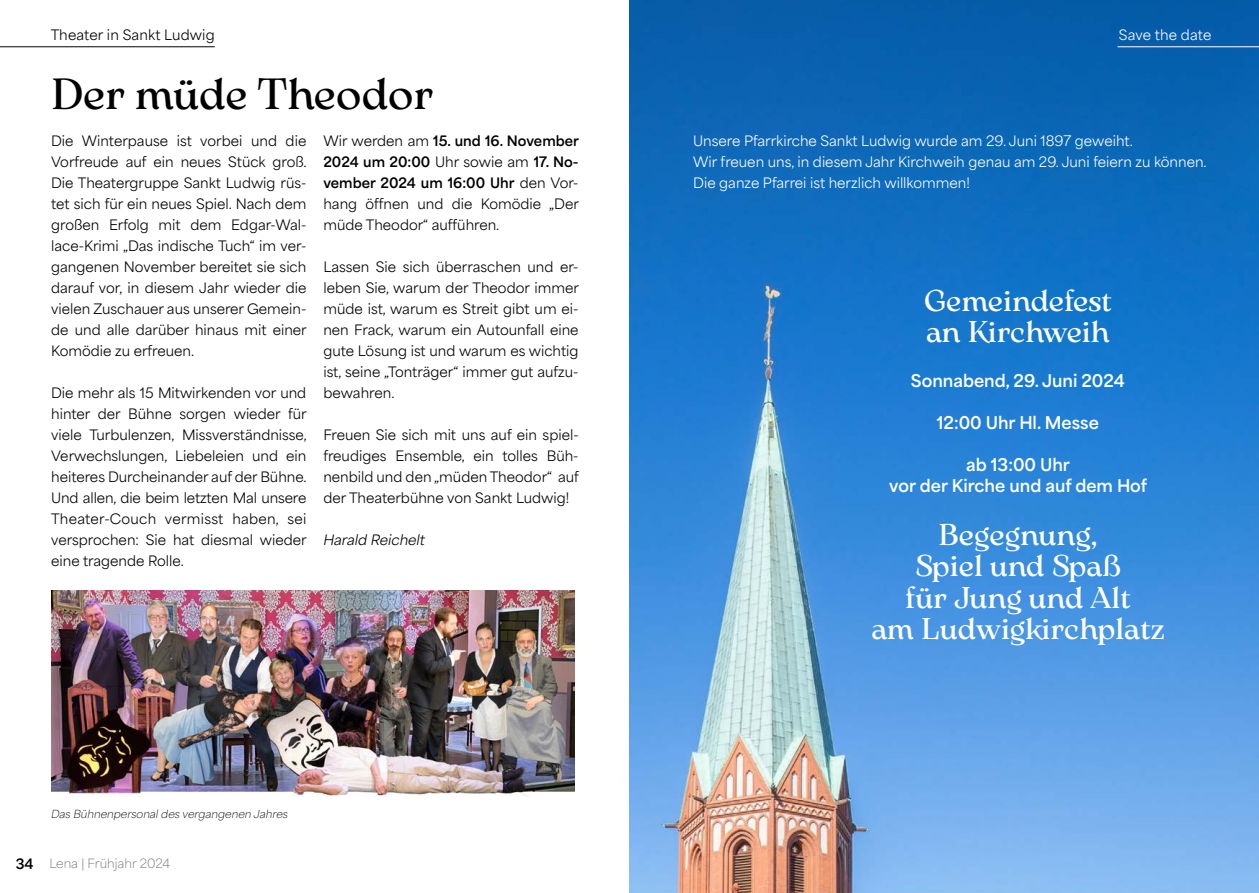
<style>
.page{position:relative;width:1259px;height:893px;background:#fff}
.page>*{position:absolute;margin:0;border:0;box-sizing:border-box;transform-origin:0 0}
.t1{font:43.5px "Arsenica Variable";color:#000}
.t2{font:30px/31.5px "Arsenica Variable";color:#fff}
.t3{font:700 16.5px/21px "Area Normal";color:#fff;text-align:center}
.t4{font:13.5px/21px "Area Normal";color:#000;text-align:justify}
.t5{font:13.5px/21px "Area Normal";color:#fff}
.t6{font:italic 13.5px "Area Normal";color:#000}
.t7{font:100 12px "Area Normal";color:#706f6f}
.t8{font:italic 100 10.5px "Area Normal";color:#000}
.s1{font-weight:700}
.s2{font-weight:700;font-size:13.5px;color:#000}
</style>
<div class="page">
<img style="left:629px;top:0;width:630px;height:893px">
<hr style="left:0;top:47px;width:215px;height:1px;background:#000">
<hr style="left:1117px;top:47px;width:142px;height:1px;background:#fff">
<img style="left:51px;top:591px;width:523px;height:206px">
<p class="t4" style="left:51px;top:22px;width:166px">Theater in Sankt Ludwig</p>
<p class="t5" style="left:1118px;top:22px;width:94px">Save the date</p>
<h1 class="t1" style="left:51px;top:62px;width:383px">Der müde Theodor</h1>
<p class="t4" style="left:51px;top:128px;width:257px">Die Winterpause ist vorbei und die Vorfreude auf ein neues Stück groß.<br>Die Theatergruppe Sankt Ludwig rüs&shy;tet sich für ein neues Spiel. Nach dem großen Erfolg mit dem Edgar-Wal&shy;lace-Krimi „Das indische Tuch“ im ver&shy;gangenen November bereitet sie sich darauf vor, in diesem Jahr wieder die vielen Zuschauer aus unserer Gemein&shy;de und alle darüber hinaus mit einer Komödie zu erfreuen.</p>
<p class="t4" style="left:51px;top:380px;width:257px">Die mehr als 15 Mitwirkenden vor und hinter der Bühne sorgen wieder für viele Turbulenzen, Missverständnisse, Verwechslungen, Liebeleien und ein heiteres Durcheinander auf der Bühne.<br>Und allen, die beim letzten Mal unsere Theater-Couch vermisst haben, sei versprochen: Sie hat diesmal wieder eine tragende Rolle.</p>
<p class="t4" style="left:323px;top:128px;width:257px">Wir werden am <span class="s1">15. und 16. November 2024 um 20:00</span> Uhr sowie am <span class="s1">17. No&shy;vember 2024 um 16:00 Uhr</span> den Vor&shy;hang öffnen und die Komödie „Der müde Theodor“ aufführen.</p>
<p class="t4" style="left:323px;top:254px;width:257px">Lassen Sie sich überraschen und er&shy;leben Sie, warum der Theodor immer müde ist, warum es Streit gibt um ei&shy;nen Frack, warum ein Autounfall eine gute Lösung ist und warum es wichtig ist, seine „Tonträger“ immer gut aufzu&shy;bewahren.</p>
<p class="t4" style="left:323px;top:422px;width:257px">Freuen Sie sich mit uns auf ein spiel&shy;freudiges Ensemble, ein tolles Büh&shy;nenbild und den „müden Theodor“ auf der Theaterbühne von Sankt Ludwig!</p>
<p class="t6" style="left:323px;top:528px;width:103px">Harald Reichelt</p>
<p class="t8" style="left:51px;top:804px;width:238px">Das Bühnenpersonal des vergangenen Jahres</p>
<p class="t7" style="left:16px;top:853px;width:156px"><span class="s2">34</span> Lena | Frühjahr 2024</p>
<p class="t5" style="left:693px;top:128px;width:515px">Unsere Pfarrkirche Sankt Ludwig wurde am 29. Juni 1897 geweiht.<br>Wir freuen uns, in diesem Jahr Kirchweih genau am 29. Juni feiern zu können.<br>Die ganze Pfarrei ist herzlich willkommen!</p>
<h2 class="t2" style="left:924px;top:282px;width:189px">Gemeindefest an Kirchweih</h2>
<p class="t3" style="left:911px;top:369px;width:215px">Sonnabend, 29. Juni 2024</p>
<p class="t3" style="left:937px;top:411px;width:164px">12:00 Uhr Hl. Messe</p>
<p class="t3" style="left:889px;top:453px;width:259px">ab 13:00 Uhr<br>vor der Kirche und auf dem Hof</p>
<h2 class="t2" style="left:871px;top:516px;width:294px;text-align:center">Begegnung,<br>Spiel und Spaß<br>für Jung und Alt<br>am Ludwigkirchplatz</h2>
</div>
